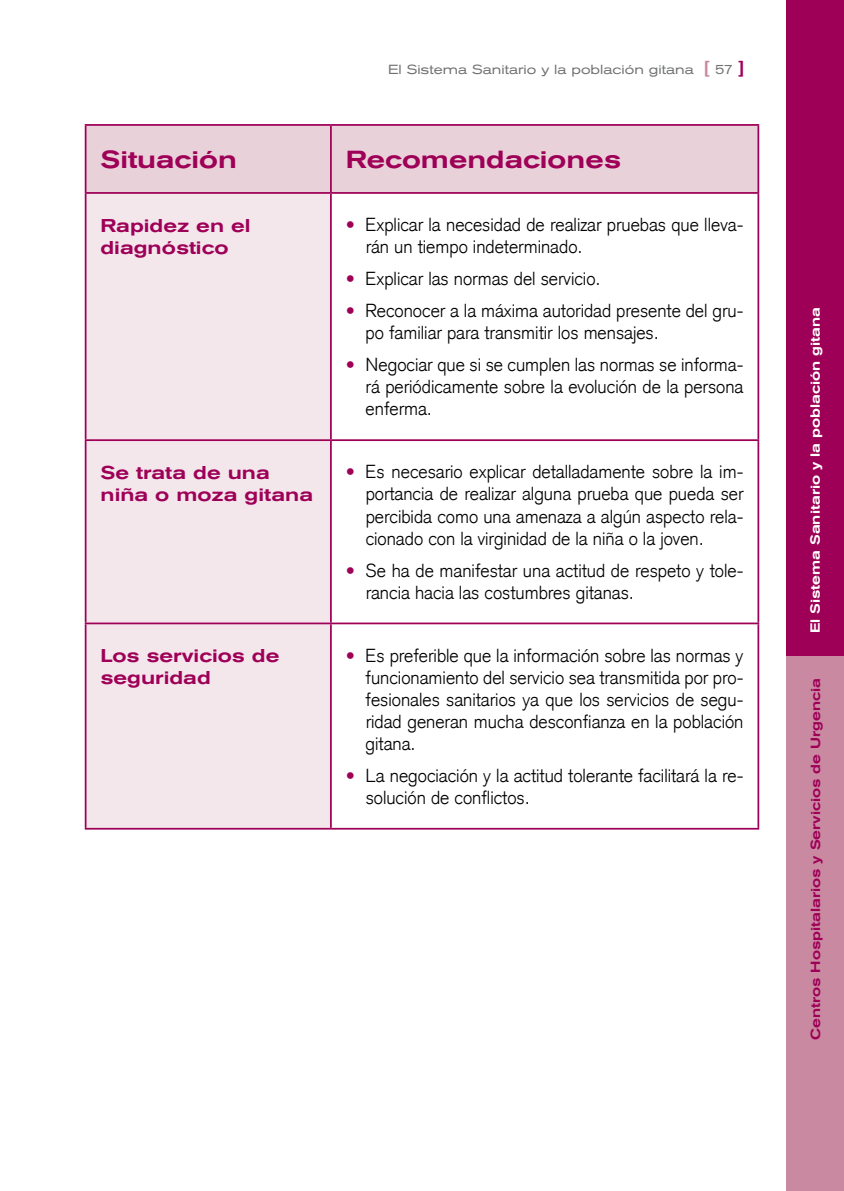
<style>
.page{position:relative;width:844px;height:1191px;background:#fff}
.page>*{position:absolute;margin:0;border:0;box-sizing:border-box;transform-origin:0 0}
.t1{font:500 expanded 24.5px "Akzidenz Grotesk BE";color:#9e0057}
.t2{font:300 18.38px/22.1px "Akzidenz Grotesk";color:#000}
.t3{font:500 expanded 18.38px/22.1px "Akzidenz Grotesk BE";color:#9e0057}
.t4{font:expanded 13.12px "Akzidenz Grotesk BE";color:#707173}
.t5{font:500 expanded 13.12px "Akzidenz Grotesk BE";color:#9e0057}
.t6{font:500 expanded 13.12px "Akzidenz Grotesk BE";color:#fff}
.s1{font-weight:500;font-size:17.5px;color:#c98aa1}
.s2{font-weight:500;font-size:17.5px;color:#9e0057}
.s3{color:#9e0057}
</style>
<div class="page">
<div style="left:785px;top:0;width:58px;height:656px;background:#9e0057"></div>
<div style="left:785px;top:657px;width:58px;height:534px;background:#c98aa1"></div>
<div style="left:86px;top:126px;width:671px;height:66px;background:#e9d1d9"></div>
<div style="left:86px;top:194px;width:244px;height:634px;background:#f4e7ec"></div>
<hr style="left:85px;top:124px;width:246px;height:2px;background:#9e0057">
<hr style="left:85px;top:126px;width:1px;height:66px;background:#9e0057">
<hr style="left:331px;top:124px;width:428px;height:2px;background:#9e0057">
<hr style="left:330px;top:126px;width:2px;height:66px;background:#9e0057">
<hr style="left:757px;top:126px;width:2px;height:66px;background:#9e0057">
<hr style="left:85px;top:192px;width:246px;height:2px;background:#9e0057">
<hr style="left:331px;top:192px;width:428px;height:2px;background:#9e0057">
<hr style="left:85px;top:194px;width:1px;height:245px;background:#9e0057">
<hr style="left:330px;top:194px;width:2px;height:245px;background:#9e0057">
<hr style="left:757px;top:194px;width:2px;height:245px;background:#9e0057">
<hr style="left:85px;top:441px;width:1px;height:181px;background:#9e0057">
<hr style="left:330px;top:441px;width:2px;height:181px;background:#9e0057">
<hr style="left:757px;top:441px;width:2px;height:181px;background:#9e0057">
<hr style="left:85px;top:624px;width:1px;height:204px;background:#9e0057">
<hr style="left:330px;top:624px;width:2px;height:204px;background:#9e0057">
<hr style="left:757px;top:624px;width:2px;height:204px;background:#9e0057">
<hr style="left:85px;top:439px;width:246px;height:2px;background:#9e0057">
<hr style="left:331px;top:439px;width:428px;height:2px;background:#9e0057">
<hr style="left:85px;top:622px;width:246px;height:2px;background:#9e0057">
<hr style="left:331px;top:622px;width:428px;height:2px;background:#9e0057">
<hr style="left:85px;top:828px;width:246px;height:1px;background:#9e0057">
<hr style="left:331px;top:828px;width:428px;height:1px;background:#9e0057">
<p class="t4" style="left:388px;top:62px;width:358px">El Sistema Sanitario y la población gitana <span class="s1">[</span> 57 <span class="s2">]</span></p>
<h1 class="t1" style="left:100px;top:145px;width:138px">Situación</h1>
<h1 class="t1" style="left:346px;top:145px;width:277px">Recomendaciones</h1>
<p class="t3" style="left:100px;top:214px;width:152px">Rapidez en el diagnóstico</p>
<p class="t2" style="left:365px;top:213px;width:379px;text-indent:-20px"><span class="s3">•</span> Explicar la necesidad de realizar pruebas que lleva&shy;rán un tiempo indeterminado.</p>
<p class="t2" style="left:346px;top:268px;width:256px"><span class="s3">•</span> Explicar las normas del servicio.</p>
<p class="t2" style="left:365px;top:299px;width:379px;text-indent:-20px"><span class="s3">•</span> Reconocer a la máxima autoridad presente del gru&shy;po familiar para transmitir los mensajes.</p>
<p class="t2" style="left:365px;top:354px;width:379px;text-align:justify;text-indent:-20px"><span class="s3">•</span> Negociar que si se cumplen las normas se informa&shy;rá periódicamente sobre la evolución de la persona enferma.</p>
<p class="t3" style="left:100px;top:461px;width:214px">Se trata de una niña o moza gitana</p>
<p class="t2" style="left:365px;top:461px;width:379px;text-align:justify;text-indent:-20px"><span class="s3">•</span> Es necesario explicar detalladamente sobre la im&shy;portancia de realizar alguna prueba que pueda ser percibida como una amenaza a algún aspecto rela&shy;cionado con la virginidad de la niña o la joven.</p>
<p class="t2" style="left:365px;top:559px;width:379px;text-indent:-20px"><span class="s3">•</span> Se ha de manifestar una actitud de respeto y tole&shy;rancia hacia las costumbres gitanas.</p>
<p class="t3" style="left:100px;top:645px;width:180px">Los servicios de seguridad</p>
<p class="t2" style="left:365px;top:644px;width:379px;text-align:justify;text-indent:-20px"><span class="s3">•</span> Es preferible que la información sobre las normas y funcionamiento del servicio sea transmitida por pro&shy;fesionales sanitarios ya que los servicios de segu&shy;ridad generan mucha desconfianza en la población gitana.</p>
<p class="t2" style="left:365px;top:764px;width:379px;text-indent:-20px"><span class="s3">•</span> La negociación y la actitud tolerante facilitará la re&shy;solución de conflictos.</p>
<p class="t6" style="left:807px;top:633px;width:327px;rotate:-90deg">El Sistema Sanitario y la población gitana</p>
<p class="t5" style="left:807px;top:1039px;width:363px;rotate:-90deg">Centros Hospitalarios y Servicios de Urgencia</p>
</div>
